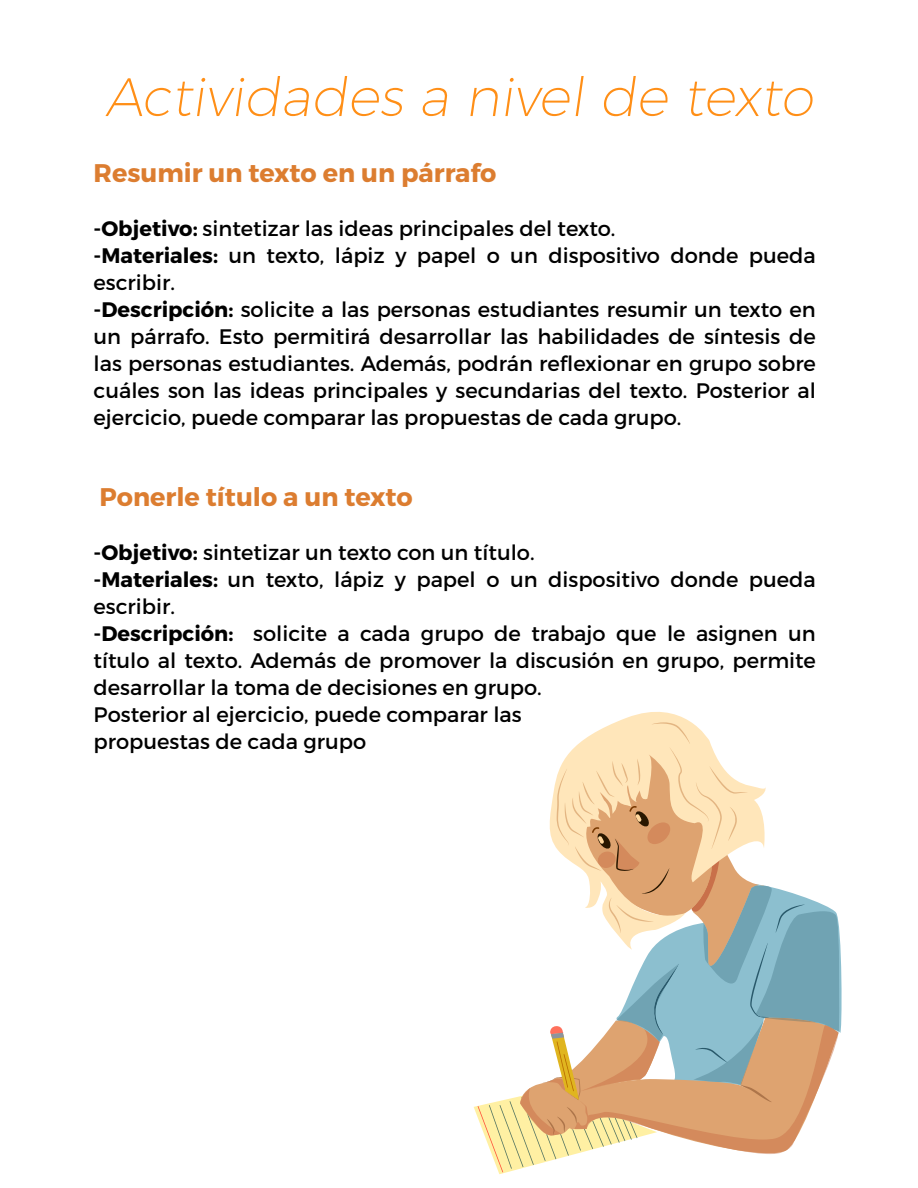
<style>
.page{position:relative;width:918px;height:1188px;background:#fff}
.page>*{position:absolute;margin:0;border:0;box-sizing:border-box;transform-origin:0 0}
.t1{font:54px "Trueno Ult Lt It";color:#ff8f17}
.t2{font:25.5px "Trueno Bd";color:#dc7d30}
.t3{font:21px/27px "Trueno Rg";color:#000}
.s1{font-family:"Trueno Bd"}
</style>
<div class="page">
<svg style="left:617px;top:712px;width:74px;height:10px"></svg>
<svg style="left:474px;top:722px;width:366px;height:452px"></svg>
<h1 class="t1" style="left:105px;top:64px;width:709px">Actividades a nivel de texto</h1>
<p class="t2" style="left:94px;top:157px;width:404px">Resumir un texto en un párrafo</p>
<p class="t3" style="left:94px;top:215px;width:724px"><span class="s1">-Objetivo:</span> sintetizar las ideas principales del texto.<br><span class="s1">-Materiales:</span> un texto, lápiz y papel o un dispositivo donde pueda escribir.<br><span class="s1">-Descripción:</span> solicite a las personas estudiantes resumir un texto en un párrafo. Esto permitirá desarrollar las habilidades de síntesis de las personas estudiantes. Además, podrán reflexionar en grupo sobre cuáles son las ideas principales y secundarias del texto. Posterior al ejercicio, puede comparar las propuestas de cada grupo.</p>
<p class="t2" style="left:99px;top:481px;width:315px">Ponerle título a un texto</p>
<p class="t3" style="left:94px;top:539px;width:724px"><span class="s1">-Objetivo:</span> sintetizar un texto con un título.<br><span class="s1">-Materiales:</span> un texto, lápiz y papel o un dispositivo donde pueda escribir.<br><span class="s1">-Descripción:</span> solicite a cada grupo de trabajo que le asignen un título al texto. Además de promover la discusión en grupo, permite desarrollar la toma de decisiones en grupo.<br>Posterior al ejercicio, puede comparar las<br>propuestas de cada grupo</p>
</div>
